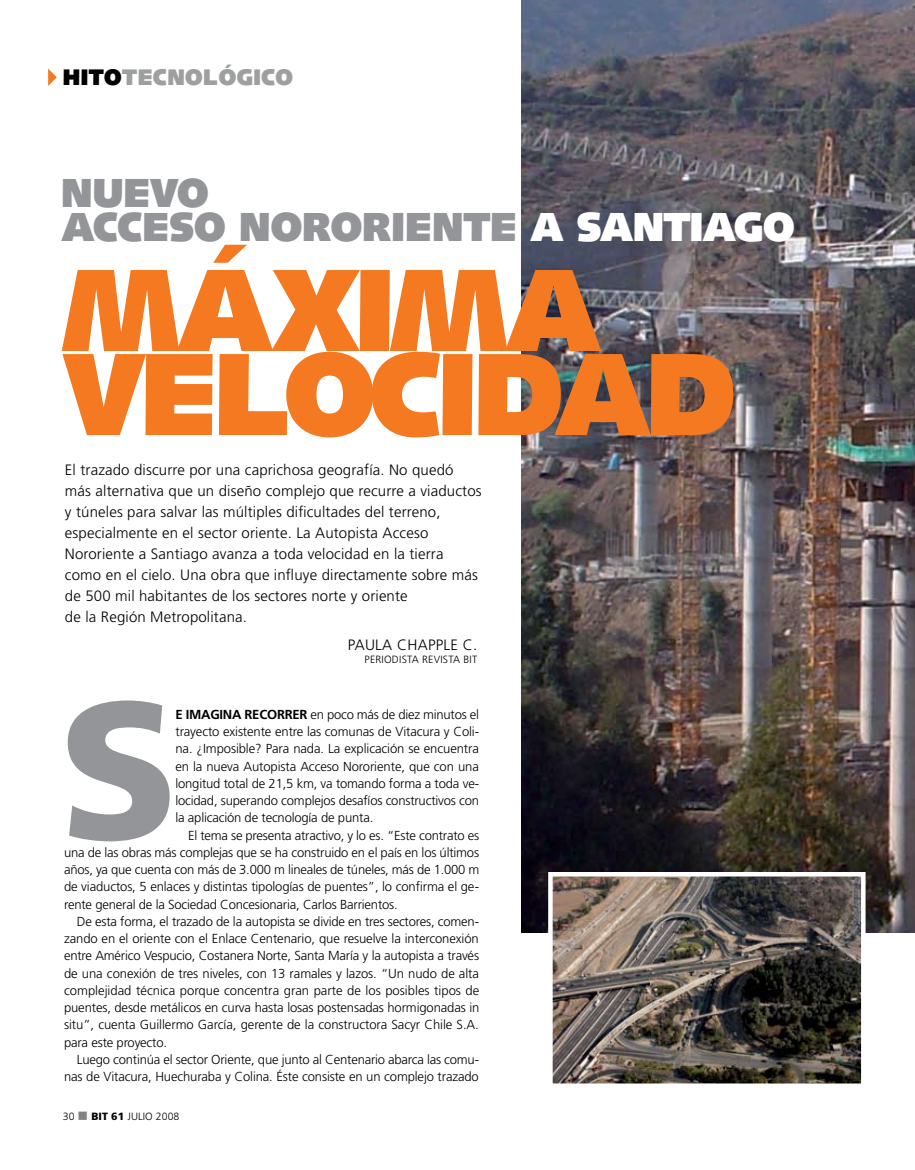
<style>
.page{position:relative;width:915px;height:1170px;background:#fff}
.page>*{position:absolute;margin:0;border:0;box-sizing:border-box;transform-origin:0 0}
.t1{font:900 195px "Frutiger";color:#939598}
.t2{font:900 117px/84px "Syntax";letter-spacing:-.04em;color:#f47920}
.t3{font:900 40.5px/34.5px "Syntax";letter-spacing:-.01em;color:#939598}
.t4{font:900 22.5px "Syntax";letter-spacing:.02em;color:#9d9fa1}
.t5{font:300 15px/21px "Frutiger";letter-spacing:.01em;color:#000}
.t6{font:300 13.05px/17.2px "Frutiger";letter-spacing:-.015em;color:#000;text-align:justify}
.t7{font:300 10.5px "Frutiger";letter-spacing:.02em;color:#000}
.s1{color:#000}
.s2{color:#fff}
.s3{font-weight:700}
.s4{color:#808284}
.s5{font-weight:900}
</style>
<div class="page">
<img style="left:521px;top:0;width:393px;height:932px">
<svg style="left:48px;top:69px;width:9px;height:17px"></svg>
<img style="left:553px;top:876px;width:307px;height:206px">
<div style="left:548px;top:871px;width:317px;height:216px;border:4px solid #fff"></div>
<h3 class="t4" style="left:63px;top:64px;width:232px"><span class="s1">HITO</span>TECNOLÓGICO</h3>
<h3 class="t3" style="left:61px;top:175px;width:734px">NUEVO<br>ACCESO NORORIENTE <span class="s2">A SANTIAGO</span></h3>
<h2 class="t2" style="left:62px;top:269px;width:676px">MÁXIMA<br>VELOCIDAD</h2>
<p class="t5" style="left:65px;top:459px;width:418px">El trazado discurre por una caprichosa geografía. No quedó más alternativa que un diseño complejo que recurre a viaductos y túneles para salvar las múltiples dificultades del terreno, especialmente en el sector oriente. La Autopista Acceso Nororiente a Santiago avanza a toda velocidad en la tierra como en el cielo. U na obra que influye directamente sobre más de 500 mil habitantes de los sectores norte y oriente<br>de la Región Metropolitana.</p>
<p class="t5" style="left:348px;top:634px;width:131px">Paula Chapple C.</p>
<p class="t7" style="left:364px;top:653px;width:114px">Periodista Revista BiT</p>
<h1 class="t1" style="left:59px;top:653px;width:121px">S</h1>
<p class="t6" style="left:175px;top:705px;width:305px"><span class="s3">E IMAGINA RECORRER</span> en poco más de diez minutos el trayecto existente entre las comunas de Vita-cura y Coli&shy;na. ¿Imposible? Para nada. La explicación se encuentra en la nueva Autopista Acceso Nororiente, que con una longitud total de 21,5 km, va tomando forma a toda ve&shy;locidad, superando complejos desafíos constructivos con la aplicación de tecnología de punta.</p>
<p class="t6" style="left:64px;top:826px;width:416px;text-indent:124px">El tema se presenta atractivo, y lo es. “Este contrato es una de las obras más complejas que se ha construido en el país en los últimos años, ya que cuenta con más de 3.000 m lineales de túneles, más de 1.000 m de viaductos, 5 enlaces y distintas tipologías de puentes”, lo confirma el ge&shy;rente general de la Sociedad Concesionaria, Carlos Barrientos.</p>
<p class="t6" style="left:64px;top:912px;width:416px;text-indent:13px">De esta forma, el trazado de la autopista se divide en tres sectores, comen&shy;zando en el oriente con el Enlace Centenario, que resuelve la interconexión en-tre Américo Vespucio, Costanera Norte, Santa María y la autopista a través de una conexión de tres niveles, con 13 ramales y lazos. “U n nudo de alta complejidad téc-nica porque concentra gran parte de los posibles tipos de puentes, desde metálicos en curva hasta losas postensadas hormigonadas in situ”, cuenta Guillermo Gar-cía, gerente de la constructora Sacyr Chile S.A. para este proyecto.</p>
<p class="t6" style="left:64px;top:1050px;width:416px;text-align:right">Luego continúa el sector Oriente, que junto al Centenario abarca las comu&shy;nas de Vitacura, H uechuraba y Colina. Éste consiste en un complejo trazado</p>
<p class="t7" style="left:63px;top:1109px;width:118px">30 <span class="s4">■</span> <span class="s5">BIT 61</span> juliO 2008</p>
</div>
